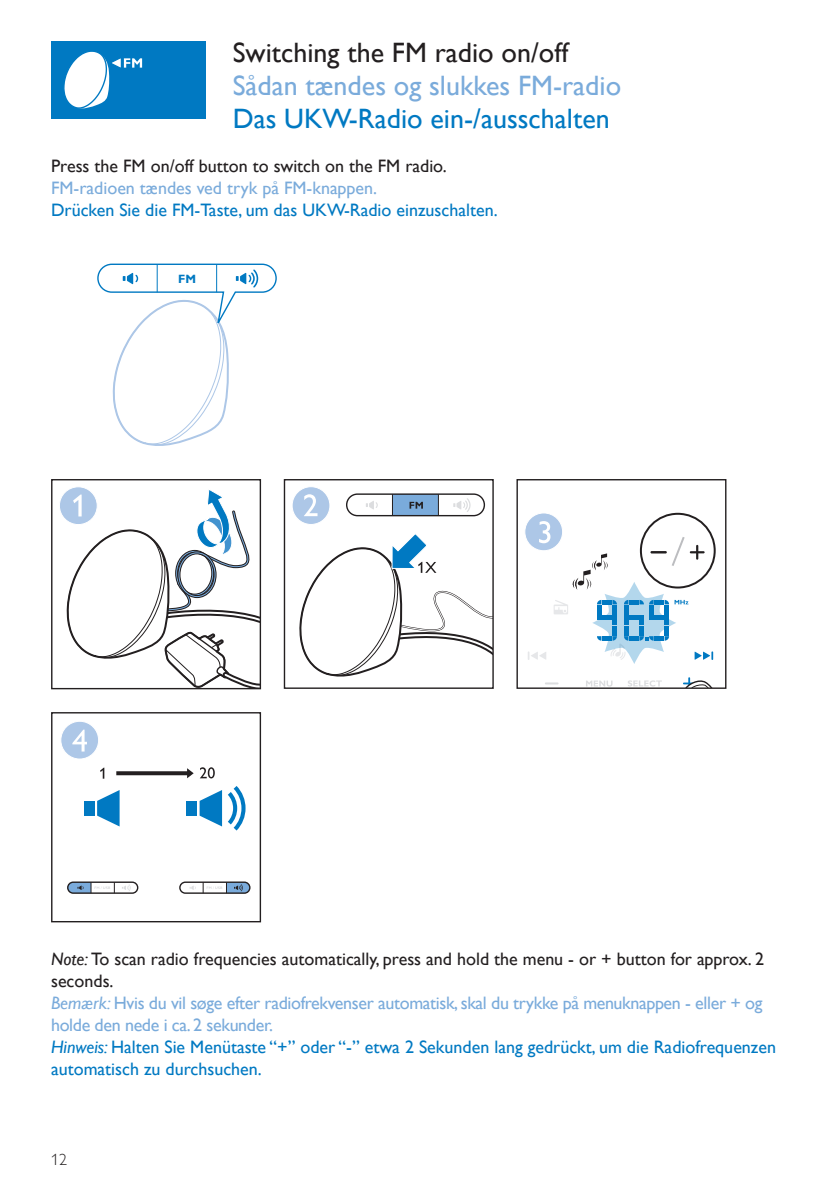
<style>
.page{position:relative;width:840px;height:1191px;background:#fff}
.page>*{position:absolute;margin:0;border:0;box-sizing:border-box;transform-origin:0 0}
.t1{font:28px "Gill Sans Alt One WGL";color:#7aabdb}
.t2{font:28px "Gill Sans Alt One WGL";color:#0079c2}
.t3{font:28px "Gill Sans Alt One WGL";color:#231f20}
.t4{font:18px/22px "Gill Sans Alt One WGL";color:#7aabdb}
.t5{font:18px "Gill Sans Alt One WGL";color:#0079c2}
.t6{font:18px "Gill Sans Alt One WGL";color:#231f20}
.t7{font:16px "Gill Sans Alt One WGL Light";color:#231f20}
.t8{font:700 12px "Gill Sans Alt One WGL";color:#0079c2}
.s1{font-style:italic;color:#231f20}
.s2{color:#231f20}
.s3{font-style:italic}
.s4{font-style:italic;color:#0079c2}
.s5{color:#0079c2}
</style>
<div class="page">
<div style="left:97px;top:263px;width:179px;height:30px;border:1px solid #0079c2;border-radius:14px"></div>
<svg style="left:112px;top:264px;width:117px;height:182px"></svg>
<svg style="left:236px;top:270px;width:22px;height:17px"></svg>
<svg style="left:51px;top:712px;width:210px;height:211px"></svg>
<div style="left:51px;top:41px;width:154px;height:77px;background:#0079c2"></div>
<svg style="left:64px;top:51px;width:78px;height:58px"></svg>
<svg style="left:51px;top:479px;width:210px;height:211px"></svg>
<svg style="left:283px;top:479px;width:211px;height:210px"></svg>
<svg style="left:516px;top:479px;width:210px;height:210px"></svg>
<h1 class="t3" style="left:232px;top:34px;width:337px">Switching the FM radio on/off</h1>
<h1 class="t1" style="left:232px;top:67px;width:390px">Sådan tændes og slukkes FM-radio</h1>
<h1 class="t2" style="left:232px;top:100px;width:378px">Das UKW-Radio ein-/ausschalten</h1>
<p class="t6" style="left:51px;top:154px;width:397px">Press the FM on/off button to switch on the FM radio.</p>
<p class="t4" style="left:51px;top:177px;width:327px">FM-radioen tændes ved tryk på FM-knappen.</p>
<p class="t5" style="left:51px;top:198px;width:448px">Drücken Sie die FM-Taste, um das UKW-Radio einzuschalten.</p>
<p class="t8" style="left:178px;top:270px;width:19px">FM</p>
<p class="t4" style="left:51px;top:947px;width:726px"><span class="s1">Note:</span> <span class="s2">To scan radio frequencies automatically, press and hold the menu - or + button for approx. 2 seconds.<br></span><span class="s3">Bemærk:</span> Hvis du vil søge efter radiofrekvenser automatisk, skal du trykke på menuknappen - eller + og holde den nede i ca. 2 sekunder.<br><span class="s4">Hinweis:</span> <span class="s5">Halten Sie Menütaste “+” oder “-” etwa 2 Sekunden lang gedrückt, um die Radiofrequenzen automatisch zu durchsuchen.</span></p>
<p class="t7" style="left:51px;top:1148px;width:18px">12</p>
</div>
